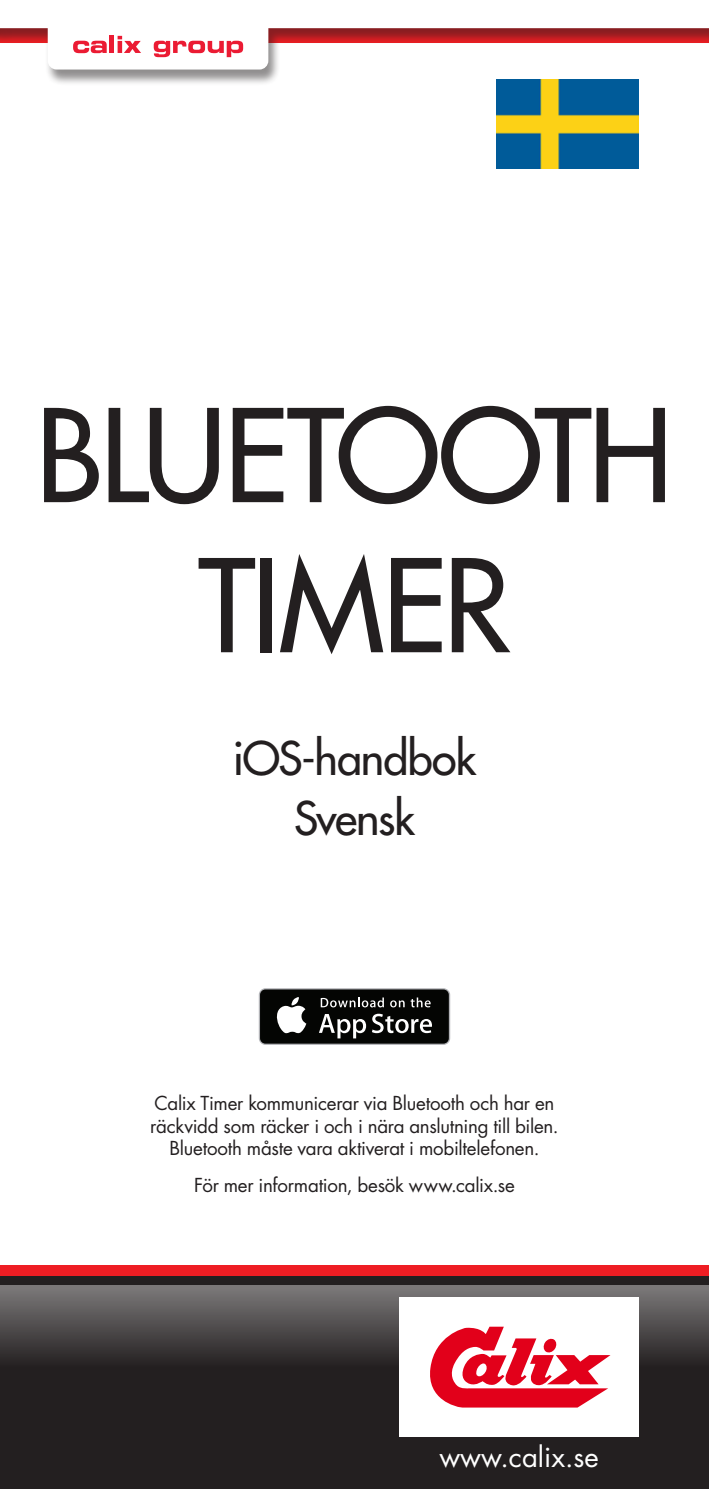
<style>
.page{position:relative;width:709px;height:1489px;background:#fff}
.page>*{position:absolute;margin:0;border:0;box-sizing:border-box;transform-origin:0 0}
.t1{font:125px/150px "Futura";letter-spacing:-.025em;color:#231f20;text-align:center}
.t2{font:45px "Futura";letter-spacing:-.025em;color:#231f20}
.t3{font:27.5px "Futura";color:#fff}
.Calix_Brödtext_2010{font:18.75px/22.5px "Futura";letter-spacing:-.015em;color:#231f20;text-align:center}
</style>
<div class="page">
<svg style="left:259px;top:988px;width:191px;height:56px"></svg>
<div style="left:260px;top:989px;width:189px;height:54px;background:#040503;border-radius:5px"></div>
<svg style="left:276px;top:997px;width:30px;height:36px"></svg>
<svg style="left:319px;top:1014px;width:47px;height:24px"></svg>
<svg style="left:372px;top:1013px;width:60px;height:20px"></svg>
<svg style="left:321px;top:997px;width:63px;height:10px"></svg>
<svg style="left:390px;top:1000px;width:14px;height:7px"></svg>
<svg style="left:410px;top:997px;width:20px;height:10px"></svg>
<div style="left:0;top:1264px;width:709px;height:224px;background:#ee1d23"></div>
<div style="left:0;top:1276px;width:709px;height:212px;background:#231f20"></div>
<svg style="left:0;top:1285px;width:709px;height:152px"></svg>
<div style="left:399px;top:1297px;width:239px;height:139px;background:#fff"></div>
<svg style="left:430px;top:1326px;width:180px;height:81px"></svg>
<img style="left:497px;top:86px;width:141px;height:82px">
<div style="left:0;top:0;width:709px;height:86px;background:#231f20;opacity:.5"></div>
<svg style="left:0;top:0;width:709px;height:69px"></svg>
<svg style="left:73px;top:41px;width:34px;height:12px"></svg>
<hr style="left:110px;top:36px;width:4px;height:17px;background:#eb1b33">
<svg style="left:118px;top:36px;width:23px;height:17px"></svg>
<svg style="left:154px;top:41px;width:89px;height:16px"></svg>
<p class="t1" style="left:36px;top:380px;width:638px">BLUETOOTH<br>TIMER</p>
<p class="t2" style="left:233px;top:728px;width:245px">iOS-handbok</p>
<p class="t2" style="left:294px;top:788px;width:122px">Svensk</p>
<p class="Calix_Brödtext_2010" style="left:150px;top:1091px;width:410px">Calix Timer kommunicerar via Bluetooth och har en räckvidd som räcker i och i nära anslutning till bilen.<br>Bluetooth måste vara aktiverat i mobiltelefonen.</p>
<p class="Calix_Brödtext_2010" style="left:194px;top:1173px;width:322px">För mer information, besök www.calix.se</p>
<p class="t3" style="left:439px;top:1437px;width:161px">www.calix.se</p>
</div>
